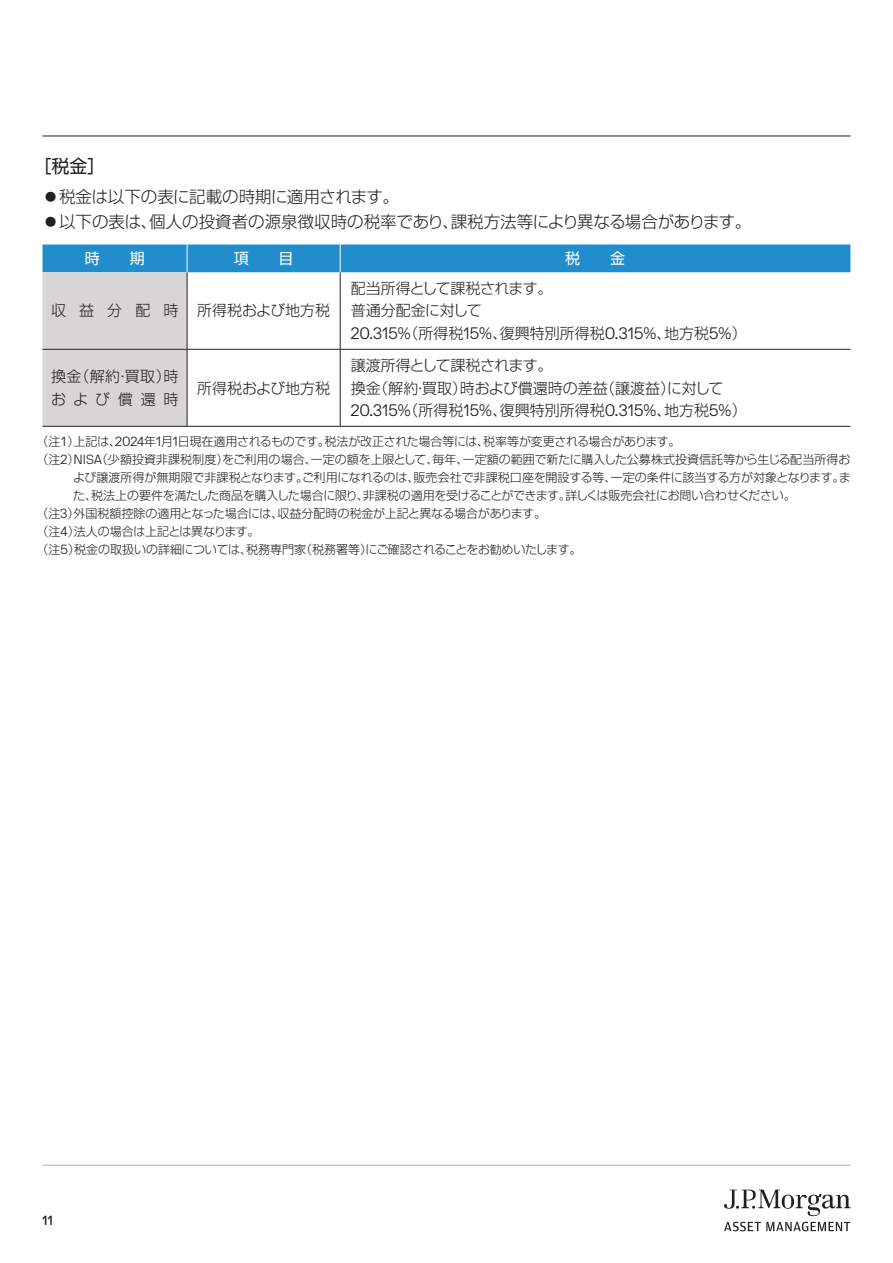
<style>
.page{position:relative;width:893px;height:1263px;background:#fff}
.page>*{position:absolute;margin:0;border:0;box-sizing:border-box;transform-origin:0 0}
.t1{font:18px "Shin Go Pr 5";color:#231f20}
.t2{font:16.5px "JPMAM Pro Lig";color:#231f20}
.t3{font:300 16.5px "Shin Go Pr 5";color:#231f20}
.t4{font:300 16.5px "Shin Go Pr 5";letter-spacing:-.02em;color:#231f20}
.t5{font:300 15px/22.5px "Shin Go Pr 5";color:#231f20}
.t6{font:300 15px/22.5px "Shin Go Pr 5";letter-spacing:-.03em;color:#231f20}
.t7{font:300 15px/22.5px "Shin Go Pr 5";letter-spacing:.47em;color:#231f20}
.t8{font:15px "Shin Go Pr 5";color:#fff}
.t9{font:13.2px "JPMAM Pro Med";color:#231f20}
.t10{font:300 12px "Shin Go Pr 5";letter-spacing:-.015em;color:#231f20}
.t11{font:300 12px "Shin Go Pr 5";letter-spacing:.005em;color:#231f20}
.s1{font-family:"Shin Go Pr 5";font-weight:300;font-size:15px}
.s2{font-family:"JPMAM Pro Lig";font-weight:400;font-size:13.2px}
</style>
<div class="page">
<hr style="left:43px;top:1165px;width:807px;height:1px;background:#abadaf">
<svg style="left:724px;top:1189px;width:126px;height:27px"></svg>
<svg style="left:724px;top:1222px;width:126px;height:9px"></svg>
<hr style="left:43px;top:136px;width:807px;height:1px;background:#231f20">
<hr style="left:43px;top:426px;width:144px;height:1px;background:#231f20">
<hr style="left:187px;top:426px;width:153px;height:1px;background:#231f20">
<hr style="left:340px;top:426px;width:510px;height:1px;background:#231f20">
<svg style="left:43px;top:244px;width:807px;height:182px"></svg>
<h1 class="t1" style="left:34px;top:152px;width:73px">［税金］</h1>
<h2 class="t4" style="left:43px;top:183px;width:358px">●税金は以下の表に記載の時期に適用されます。</h2>
<h2 class="t3" style="left:43px;top:209px;width:710px">●以下の表は、個人の投資者の源泉徴収時の税率であり、課税方法等により異なる場合があります。</h2>
<p class="t8" style="left:85px;top:246px;width:61px">時　　期</p>
<p class="t8" style="left:234px;top:246px;width:61px">項　　目</p>
<p class="t8" style="left:565px;top:246px;width:61px">税　　金</p>
<p class="t5" style="left:51px;top:298px;width:281px">収 益 分 配 時 所得税および地方税</p>
<p class="t6" style="left:351px;top:276px;width:203px">配当所得として課税されます。普通分配金に対して</p>
<h2 class="t2" style="left:351px;top:324px;width:397px">20.315%<span class="s1">（所得税</span>15%<span class="s1">、復興特別所得税</span>0.315%<span class="s1">、地方税</span>5%<span class="s1">）</span></h2>
<p class="t5" style="left:351px;top:353px;width:374px">譲渡所得として課税されます。<br>換金（解約・買取）時および償還時の差益（譲渡益）に対して</p>
<h2 class="t2" style="left:351px;top:401px;width:397px">20.315%<span class="s1">（所得税</span>15%<span class="s1">、復興特別所得税</span>0.315%<span class="s1">、地方税</span>5%<span class="s1">）</span></h2>
<p class="t10" style="left:37px;top:432px;width:646px">（注 <span class="s2">1</span> ）上記は、<span class="s2">2024</span>年<span class="s2">1</span>月<span class="s2">1</span>日現在適用されるものです。税法が改正された場合等には、税率等が変更される場合があります。</p>
<p class="t11" style="left:37px;top:450px;width:815px">（注<span class="s2">2</span>）<span class="s2">NISA</span>（少額投資非課税制度）をご利用の場合、一定の額を上限として、毎年、一定額の範囲で新たに購入した公募株式投資信託等から生じる配当所得お</p>
<p class="t10" style="left:73px;top:468px;width:779px">よび譲渡所得が無期限で非課税となります。ご利用になれるのは、販売会社で非課税口座を開設する等、一定の条件に該当する方が対象となります。ま</p>
<p class="t10" style="left:73px;top:486px;width:724px">た、税法上の要件を満たした商品を購入した場合に限り、非課税の適用を受けることができます。詳しくは販売会社にお問い合わせください。</p>
<p class="t10" style="left:37px;top:504px;width:511px">（注<span class="s2">3</span>）外国税額控除の適用となった場合には、収益分配時の税金が上記と異なる場合があります。</p>
<p class="t10" style="left:37px;top:522px;width:224px">（注<span class="s2">4</span>）法人の場合は上記とは異なります。</p>
<p class="t10" style="left:37px;top:540px;width:546px">（注<span class="s2">5</span>）税金の取扱いの詳細については、税務専門家（税務署等）にご確認されることをお勧めいたします。</p>
<p class="t7" style="left:51px;top:364px;width:129px">換金（解約・買取）時および償還時</p>
<p class="t5" style="left:197px;top:375px;width:135px">所得税および地方税</p>
<p class="t9" style="left:43px;top:1212px;width:12px">11</p>
</div>
